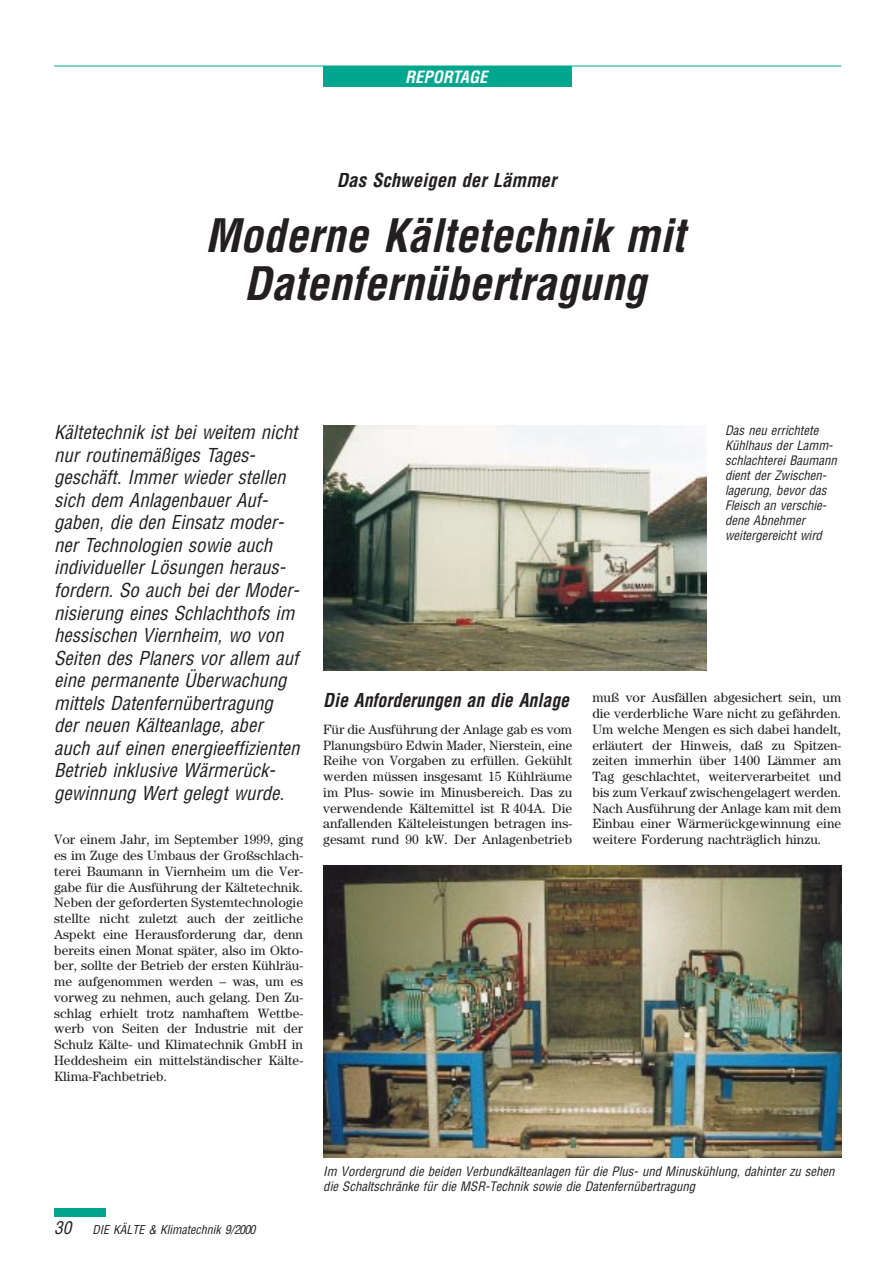
<style>
.page{position:relative;width:893px;height:1262px;background:#fff}
.page>*{position:absolute;margin:0;border:0;box-sizing:border-box;transform-origin:0 0}
.t1{font:italic 700 condensed 45px/48px "Helvetica";color:#231f20;text-align:center}
.t2{font:italic condensed 18.75px/22.5px "Helvetica";color:#231f20}
.t3{font:italic 700 condensed 18.75px "Helvetica";color:#231f20;scale:.95 1}
.t4{font:italic 700 condensed 18.75px "Helvetica";color:#231f20}
.t5{font:italic 700 condensed 16.5px "Helvetica";color:#fff}
.t6{font:13.5px/15.8px "Century";color:#231f20;text-align:justify}
.t7{font:italic condensed 12.75px/15px "Helvetica";color:#231f20}
.t8{font:italic condensed 12px "Helvetica";color:#231f20}
.s1{font-size:17.25px}
</style>
<div class="page">
<div style="left:323px;top:66px;width:249px;height:20px;background:#00a78e"></div>
<hr style="left:54px;top:66px;width:787px;height:1px;background:#00a78e">
<div style="left:54px;top:1208px;width:51px;height:8px;background:#00a78e"></div>
<img style="left:323px;top:425px;width:383px;height:245px">
<img style="left:323px;top:865px;width:518px;height:292px">
<p class="t5" style="left:405px;top:70px;width:87px">REPORTAGE</p>
<h2 class="t4" style="left:337px;top:173px;width:225px">Das Schweigen der Lämmer</h2>
<h1 class="t1" style="left:205px;top:215px;width:490px">Moderne Kältetechnik mit<br>Datenfernübertragung</h1>
<p class="t2" style="left:54px;top:423px;width:251px">Kältetechnik ist bei weitem nicht nur routinemäßiges Tages&shy;geschäft. Immer wieder stellen sich dem Anlagenbauer Auf&shy;gaben, die den Einsatz moder&shy;ner Technologien sowie auch individueller Lösungen heraus&shy;fordern. So auch bei der Moder&shy;nisierung eines Schlachthofs im hessischen Viernheim, wo von<br>Seiten des Planers vor allem auf eine permanente Überwachung mittels Datenfernübertragung der neuen Kälteanlage, aber auch auf einen energieeffizienten<br>Betrieb inklusive Wärmerück&shy;gewinnung Wert gelegt wurde.</p>
<p class="t6" style="left:54px;top:833px;width:250px">Vor einem Jahr, im September 1999, ging es im Zuge des Umbaus der Großschlach&shy;terei Baumann in Viernheim um die Ver&shy;gabe für die Ausführung der Kältetechnik.<br>Neben der geforderten Systemtechnologie stellte nicht zuletzt auch der zeitliche Aspekt eine Herausforderung dar, denn bereits einen Monat später, also im Okto&shy;ber, sollte der Betrieb der ersten Kühlräu&shy;me aufgenommen werden – was, um es vorweg zu nehmen, auch gelang. Den Zu&shy;schlag erhielt trotz namhaftem Wettbe&shy;werb von Seiten der Industrie mit der Schulz Kälte- und Klimatechnik GmbH in Heddesheim ein mittelständischer Kälte-Klima-Fachbetrieb.</p>
<h2 class="t3" style="left:323px;top:693px;width:264px">Die Anforderungen an die Anlage</h2>
<p class="t6" style="left:323px;top:722px;width:250px">Für die Ausführung der Anlage gab es vom Planungsbüro Edwin Mader, Nierstein, eine Reihe von Vorgaben zu erfüllen. Gekühlt werden müssen insgesamt 15 Kühlräume im Plus- sowie im Minusbereich. Das zu verwendende Kältemittel ist R 404A. Die anfallenden Kälteleistungen betragen ins&shy;gesamt rund 90 kW. Der Anlagenbetrieb</p>
<p class="t7" style="left:725px;top:424px;width:116px">Das neu errichtete<br>Kühlhaus der Lamm&shy;schlachterei Baumann dient der Zwischen&shy;lagerung, bevor das<br>Fleisch an verschie&shy;dene Abnehmer weitergereicht wird</p>
<p class="t6" style="left:592px;top:691px;width:250px">muß vor Ausfällen abgesichert sein, um die verderbliche Ware nicht zu gefährden.<br>Um welche Mengen es sich dabei handelt, erläutert der Hinweis, daß zu Spitzen&shy;zeiten immerhin über 1400 Lämmer am Tag geschlachtet, weiterverarbeitet und bis zum Verkauf zwischengelagert werden.<br>Nach Ausführung der Anlage kam mit dem Einbau einer Wärmerückgewinnung eine weitere Forderung nachträglich hinzu.</p>
<p class="t8" style="left:54px;top:1224px;width:205px"><span class="s1">30</span> DIE KÄLTE &amp; Klimatechnik 9/2000</p>
<p class="t7" style="left:323px;top:1164px;width:515px">Im Vordergrund die beiden Verbundkälteanlagen für die Plus- und Minuskühlung, dahinter zu sehen die Schaltschränke für die MSR-Technik sowie die Datenfernübertragung</p>
</div>
